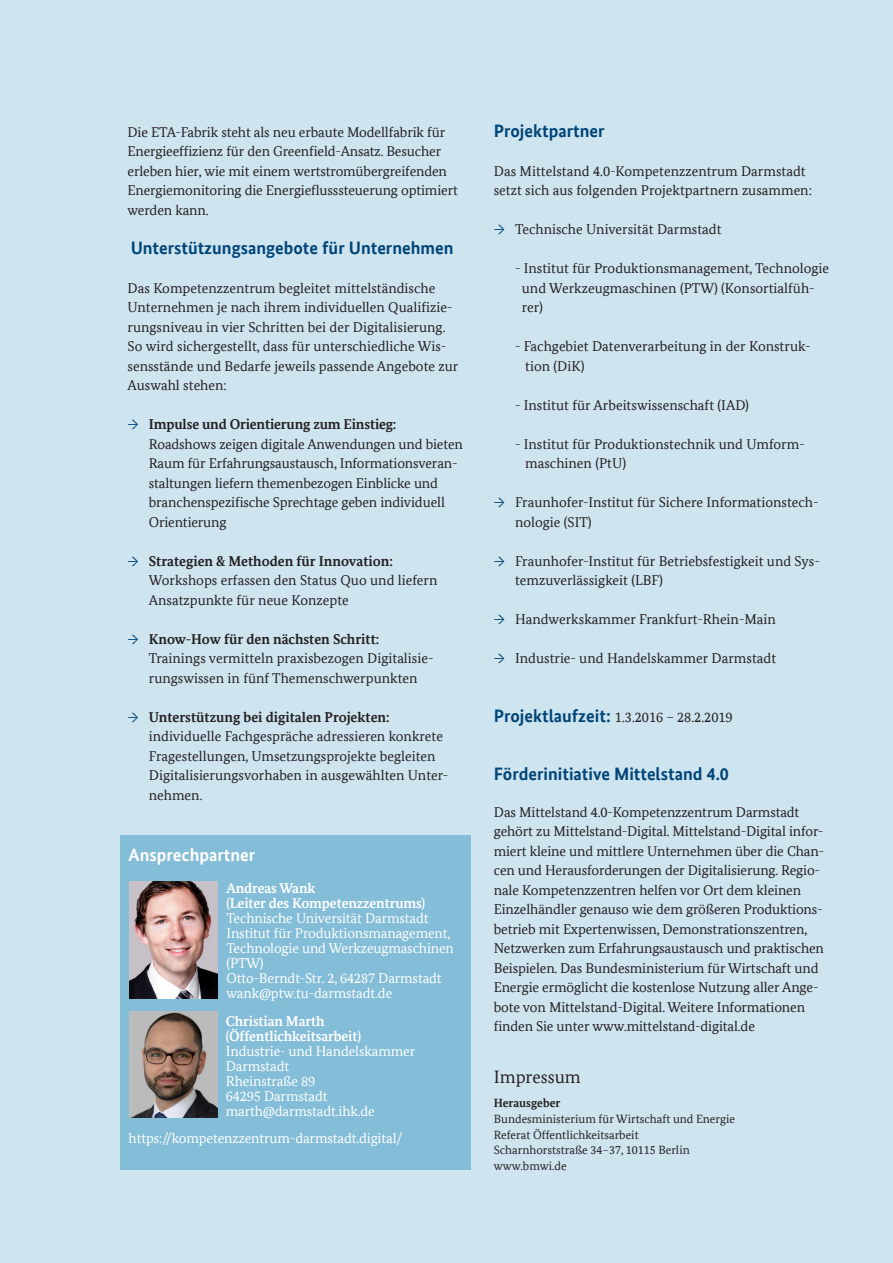
<style>
.page{position:relative;width:893px;height:1263px;background:#cee4ef}
.page>*{position:absolute;margin:0;border:0;box-sizing:border-box;transform-origin:0 0}
.t1{font:700 18px "Bundes Sans Office";color:#004578}
.t2{font:700 18px "Bundes Sans Office";color:#fff}
.t3{font:18px "Bundes Serif Office";color:#231f20}
.LI_Pfeil{font:14.25px/19.5px "Bundes Serif Office";letter-spacing:-.005em;color:#231f20}
.t4{font:14.25px/15px "Bundes Serif Office";letter-spacing:-.01em;color:#fff}
.t5{font:700 14.25px/15px "Bundes Serif Office";letter-spacing:-.01em;color:#fff}
.P_-_impressum{font:12px "Bundes Serif Office";color:#231f20}
.P_-_impressum-2{font:700 12px "Bundes Serif Office";color:#231f20}
.s1{color:#004578}
.s2{font-weight:700}
.s3{font-family:"Bundes Sans Office";font-weight:700;font-size:18px;color:#004578}
</style>
<div class="page">
<div style="left:120px;top:834px;width:350px;height:335px;background:#84bdd7"></div>
<img style="left:130px;top:881px;width:88px;height:117px">
<img style="left:129px;top:1011px;width:88px;height:107px">
<p class="LI_Pfeil" style="left:128px;top:122px;width:332px">Die ETA-Fabrik steht als neu erbaute Modellfabrik für Energieeffizienz für den Greenfield-Ansatz. Besucher erleben hier, wie mit einem wertstromübergreifenden Energiemonitoring die Energieflusssteuerung optimiert werden kann.</p>
<p class="t1" style="left:131px;top:237px;width:324px">Unterstützungsangebote für Unternehmen</p>
<p class="LI_Pfeil" style="left:128px;top:278px;width:332px">Das Kompetenzzentrum begleitet mittelständische Unternehmen je nach ihrem individuellen Qualifizie&shy;rungsniveau in vier Schritten bei der Digitalisierung.<br>So wird sichergestellt, dass für unterschiedliche Wis&shy;sensstände und Bedarfe jeweils passende Angebote zur Auswahl stehen:</p>
<p class="LI_Pfeil" style="left:149px;top:414px;width:316px;text-indent:-21px"><span class="s1">→</span> <span class="s2">Impulse und Orientierung zum Einstieg:<br></span>Roadshows zeigen digitale Anwendungen und bieten Raum für Erfahrungsaustausch, Informationsveran&shy;staltungen liefern themenbezogen Einblicke und branchenspezifische Sprechtage geben individuell Orientierung</p>
<p class="LI_Pfeil" style="left:149px;top:551px;width:290px;text-indent:-21px"><span class="s1">→</span> <span class="s2">Strategien &amp; Methoden für Innovation:<br></span>Workshops erfassen den Status Quo und liefern<br>Ansatzpunkte für neue Konzepte</p>
<p class="LI_Pfeil" style="left:149px;top:629px;width:286px;text-indent:-21px"><span class="s1">→</span> <span class="s2">Know-How für den nächsten Schritt:<br></span>Trainings vermitteln praxisbezogen Digitalisie&shy;rungswissen in fünf Themenschwerpunkten</p>
<p class="LI_Pfeil" style="left:149px;top:707px;width:301px;text-indent:-21px"><span class="s1">→</span> <span class="s2">Unterstützung bei digitalen Projekten: </span>individuelle Fachgespräche adressieren konkrete Fragestellungen, Umsetzungsprojekte begleiten Digitalisierungsvorhaben in ausgewählten Unter&shy;nehmen.</p>
<p class="t2" style="left:129px;top:845px;width:128px">Ansprechpartner</p>
<p class="t5" style="left:226px;top:881px;width:91px">Andreas Wank</p>
<p class="t5" style="left:226px;top:896px;width:200px">(Leiter des Kompetenzzentrums)</p>
<p class="t4" style="left:226px;top:911px;width:204px">Technische Universität Darmstadt</p>
<p class="t4" style="left:226px;top:926px;width:229px">Institut für Produktionsmanagement,<br>Technologie und Werkzeugmaschinen (PTW)</p>
<p class="t4" style="left:226px;top:971px;width:217px">Otto-Berndt-Str. 2, 64287 Darmstadt</p>
<p class="t4" style="left:226px;top:986px;width:167px">wank@ptw.tu-darmstadt.de</p>
<p class="t5" style="left:226px;top:1014px;width:137px">Christian Marth (Öffentlichkeitsarbeit)</p>
<p class="t4" style="left:226px;top:1043px;width:191px">Industrie- und Handelskammer<br>Darmstadt</p>
<p class="t4" style="left:226px;top:1073px;width:91px">Rheinstraße 89</p>
<p class="t4" style="left:226px;top:1088px;width:103px">64295 Darmstadt</p>
<p class="t4" style="left:226px;top:1103px;width:151px">marth@darmstadt.ihk.de</p>
<p class="t4" style="left:129px;top:1131px;width:275px">https://kompetenzzentrum-darmstadt.digital/</p>
<h2 class="t1" style="left:494px;top:120px;width:112px">Projektpartner</h2>
<p class="LI_Pfeil" style="left:494px;top:161px;width:320px">Das Mittelstand 4.0-Kompetenzzentrum Darmstadt setzt sich aus folgenden Projektpartnern zusammen:</p>
<p class="LI_Pfeil" style="left:494px;top:219px;width:229px"><span class="s1">→</span> Technische Universität Darmstadt</p>
<p class="LI_Pfeil" style="left:522px;top:258px;width:309px;text-indent:-7px">- Institut für Produktionsmanagement, Technologie und Werkzeugmaschinen (PTW) (Konsortialfüh&shy;rer)</p>
<p class="LI_Pfeil" style="left:525px;top:336px;width:287px;text-indent:-10px">- Fachgebiet Datenverarbeitung in der Konstruk&shy;tion (DiK)</p>
<p class="LI_Pfeil" style="left:515px;top:395px;width:235px">- Institut für Arbeitswissenschaft (IAD)</p>
<p class="LI_Pfeil" style="left:525px;top:434px;width:281px;text-indent:-10px">- Institut für Produktionstechnik und Umform&shy;maschinen (PtU)</p>
<p class="LI_Pfeil" style="left:515px;top:492px;width:305px;text-indent:-21px"><span class="s1">→</span> Fraunhofer-Institut für Sichere Informationstech&shy;nologie (SIT)</p>
<p class="LI_Pfeil" style="left:515px;top:551px;width:306px;text-indent:-21px"><span class="s1">→</span> Fraunhofer-Institut für Betriebsfestigkeit und Sys&shy;temzuverlässigkeit (LBF)</p>
<p class="LI_Pfeil" style="left:494px;top:609px;width:284px"><span class="s1">→</span> Handwerkskammer Frankfurt-Rhein-Main</p>
<p class="LI_Pfeil" style="left:494px;top:648px;width:284px"><span class="s1">→</span> Industrie- und Handelskammer Darmstadt</p>
<h2 class="LI_Pfeil" style="left:494px;top:707px;width:240px"><span class="s3">Projektlaufzeit:</span> 1.3.2016 – 28.2.2019</h2>
<p class="t1" style="left:494px;top:763px;width:237px">Förderinitiative Mittelstand 4.0</p>
<p class="LI_Pfeil" style="left:494px;top:802px;width:332px">Das Mittelstand 4.0-Kompetenzzentrum Darmstadt gehört zu Mittelstand-Digital. Mittelstand-Digital infor&shy;miert kleine und mittlere Unternehmen über die Chan&shy;cen und Herausforderungen der Digitalisierung. Regio&shy;nale Kompetenzzentren helfen vor Ort dem kleinen Einzelhändler genauso wie dem größeren Produktions&shy;betrieb mit Expertenwissen, Demonstrationszentren, Netzwerken zum Erfahrungsaustausch und praktischen Beispielen. Das Bundesministerium für Wirtschaft und Energie ermöglicht die kostenlose Nutzung aller Ange&shy;bote von Mittelstand-Digital. Weitere Informationen finden Sie unter www.mittelstand-digital.de</p>
<p class="t3" style="left:494px;top:1066px;width:88px">Impressum</p>
<p class="P_-_impressum-2" style="left:494px;top:1096px;width:68px">Herausgeber</p>
<p class="P_-_impressum" style="left:494px;top:1112px;width:243px">Bundesministerium für Wirtschaft und Energie</p>
<p class="P_-_impressum" style="left:494px;top:1128px;width:146px">Referat Öffentlichkeitsarbeit</p>
<p class="P_-_impressum" style="left:494px;top:1143px;width:197px">Scharnhorststraße 34–37, 10115 Berlin</p>
<p class="P_-_impressum" style="left:494px;top:1159px;width:74px">www.bmwi.de</p>
</div>
